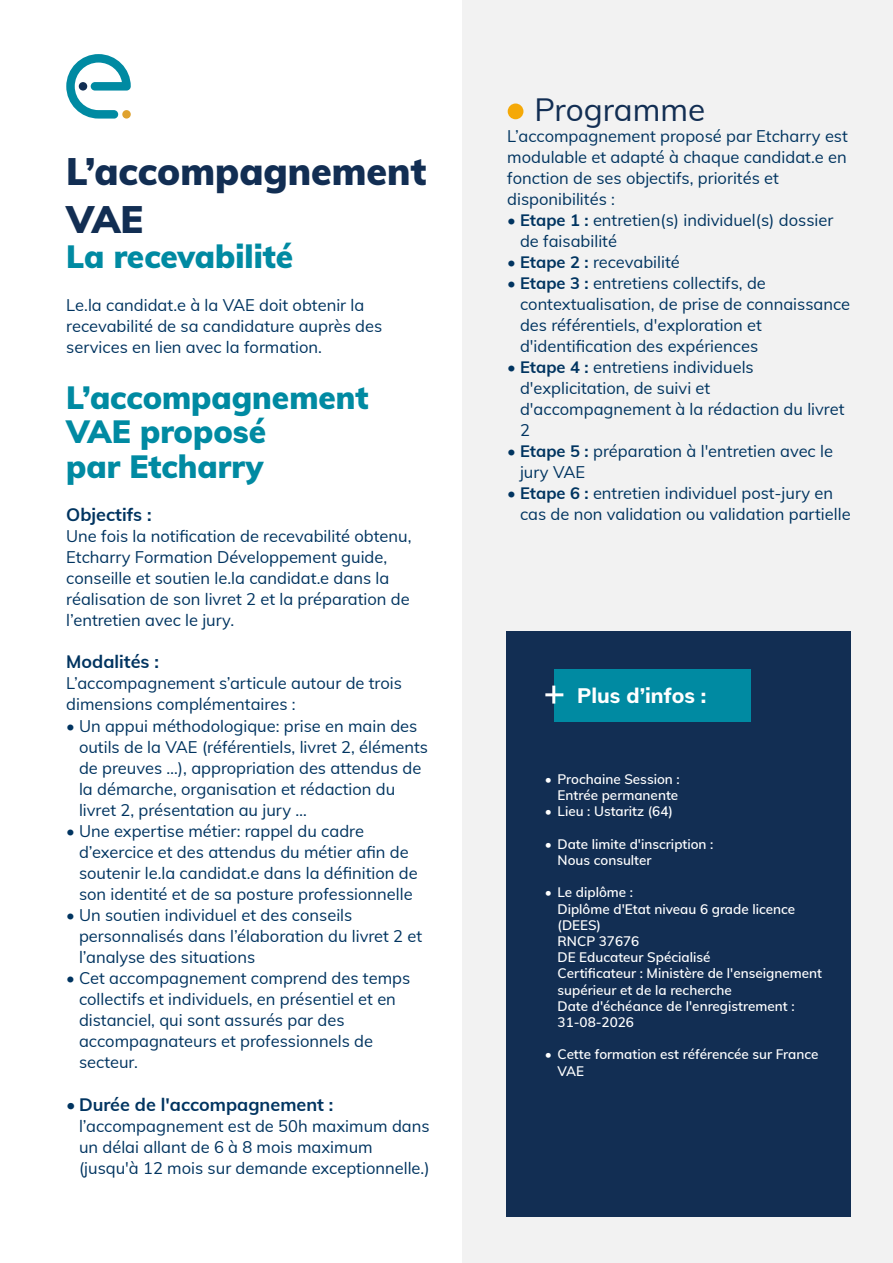
<style>
.page{position:relative;width:893px;height:1263px;background:#fff}
.page>*{position:absolute;margin:0;border:0;box-sizing:border-box;transform-origin:0 0}
.t1{font:900 37.5px/48px "Muli";color:#122e53}
.t2{font:900 31.5px/34.5px "Muli";color:#008aa2}
.t3{font:31.5px "Muli";color:#122e53}
.t4{font:800 21px "Muli";color:#fff}
.t5{font:700 18px "Muli";color:#003460}
.t6{font:16.5px/21px "Muli";color:#003460}
.t7{font:600 13.5px/16.2px "Muli";color:#fff}
.s1{font-weight:700}
</style>
<div class="page">
<div style="left:462px;top:0;width:431px;height:1263px;background:#f2f2f2"></div>
<div style="left:508px;top:104px;width:15px;height:15px;background:#f5a908;border-radius:50%"></div>
<div style="left:507px;top:632px;width:344px;height:585px;background:#122e53"></div>
<div style="left:554px;top:669px;width:196px;height:53px;background:#008aa2"></div>
<hr style="left:552px;top:686px;width:3px;height:18px;background:#fff">
<hr style="left:545px;top:693px;width:18px;height:3px;background:#fff">
<svg style="left:66px;top:54px;width:65px;height:65px"></svg>
<h1 class="t1" style="left:66px;top:146px;width:361px">L’accompagnement<br>VAE</h1>
<h2 class="t2" style="left:66px;top:238px;width:229px">La recevabilité</h2>
<p class="t6" style="left:66px;top:294px;width:318px">Le.la candidat.e à la VAE doit obtenir la recevabilité de sa candidature auprès des services en lien avec la formation.</p>
<h2 class="t2" style="left:66px;top:379px;width:304px">L’accompagnement<br>VAE proposé<br>par Etcharry</h2>
<p class="t5" style="left:66px;top:501px;width:87px">Objectifs :</p>
<p class="t6" style="left:66px;top:525px;width:347px">Une fois la notification de recevabilité obtenu, Etcharry Formation Développement guide, conseille et soutien le.la candidat.e dans la réalisation de son livret 2 et la préparation de l’entretien avec le jury.</p>
<p class="t5" style="left:66px;top:649px;width:94px">Modalités :</p>
<p class="t6" style="left:66px;top:672px;width:337px">L’accompagnement s’articule autour de trois dimensions complémentaires :</p>
<p class="t6" style="left:79px;top:714px;width:351px;text-indent:-13px">• Un appui méthodologique: prise en main des outils de la VAE (référentiels, livret 2, éléments de preuves …), appropriation des attendus de la démarche, organisation et rédaction du livret 2, présentation au jury …</p>
<p class="t6" style="left:79px;top:819px;width:340px;text-indent:-13px">• Une expertise métier: rappel du cadre d’exercice et des attendus du métier afin de soutenir le.la candidat.e dans la définition de son identité et de sa posture professionnelle</p>
<p class="t6" style="left:79px;top:903px;width:345px;text-indent:-13px">• Un soutien individuel et des conseils personnalisés dans l’élaboration du livret 2 et l’analyse des situations</p>
<p class="t6" style="left:79px;top:966px;width:333px;text-indent:-13px">• Cet accompagnement comprend des temps collectifs et individuels, en présentiel et en distanciel, qui sont assurés par des accompagnateurs et professionnels de secteur.</p>
<p class="t5" style="left:66px;top:1091px;width:269px">• Durée de l'accompagnement :</p>
<p class="t6" style="left:79px;top:1114px;width:352px">l’accompagnement est de 50h maximum dans un délai allant de 6 à 8 mois maximum (jusqu'à 12 mois sur demande exceptionnelle.)</p>
<h2 class="t3" style="left:534px;top:86px;width:172px">Programme</h2>
<p class="t6" style="left:507px;top:124px;width:342px">L’accompagnement proposé par Etcharry est modulable et adapté à chaque candidat.e en fonction de ses objectifs, priorités et disponibilités :</p>
<p class="t6" style="left:520px;top:208px;width:315px;text-indent:-13px"><span class="s1">• Etape 1 :</span> entretien(s) individuel(s) dossier de faisabilité</p>
<p class="t6" style="left:507px;top:250px;width:174px"><span class="s1">• Etape 2 :</span> recevabilité</p>
<p class="t6" style="left:520px;top:271px;width:332px;text-indent:-13px"><span class="s1">• Etape 3 :</span> entretiens collectifs, de contextualisation, de prise de connaissance des référentiels, d'exploration et d'identification des expériences</p>
<p class="t6" style="left:520px;top:356px;width:326px;text-indent:-13px"><span class="s1">• Etape 4 :</span> entretiens individuels d'explicitation, de suivi et d'accompagnement à la rédaction du livret<br>2</p>
<p class="t6" style="left:520px;top:440px;width:314px;text-indent:-13px"><span class="s1">• Etape 5 :</span> préparation à l'entretien avec le jury VAE</p>
<p class="t6" style="left:520px;top:482px;width:332px;text-indent:-13px"><span class="s1">• Etape 6 :</span> entretien individuel post-jury en cas de non validation ou validation partielle</p>
<p class="t4" style="left:577px;top:680px;width:131px">Plus d’infos :</p>
<p class="t7" style="left:545px;top:770px;width:136px;text-align:right">• Prochaine Session :<br>Entrée permanente</p>
<p class="t7" style="left:545px;top:803px;width:130px">• Lieu : Ustaritz (64)</p>
<p class="t7" style="left:558px;top:835px;width:157px;text-indent:-13px">• Date limite d'inscription :<br>Nous consulter</p>
<p class="t7" style="left:558px;top:884px;width:266px;text-indent:-13px">• Le diplôme :<br>Diplôme d'Etat niveau 6 grade licence (DEES)<br>RNCP 37676<br>DE Educateur Spécialisé<br>Certificateur : Ministère de l'enseignement supérieur et de la recherche<br>Date d'échéance de l'enregistrement :<br>31-08-2026</p>
<p class="t7" style="left:558px;top:1046px;width:263px;text-indent:-13px">• Cette formation est référencée sur France<br>VAE</p>
</div>
